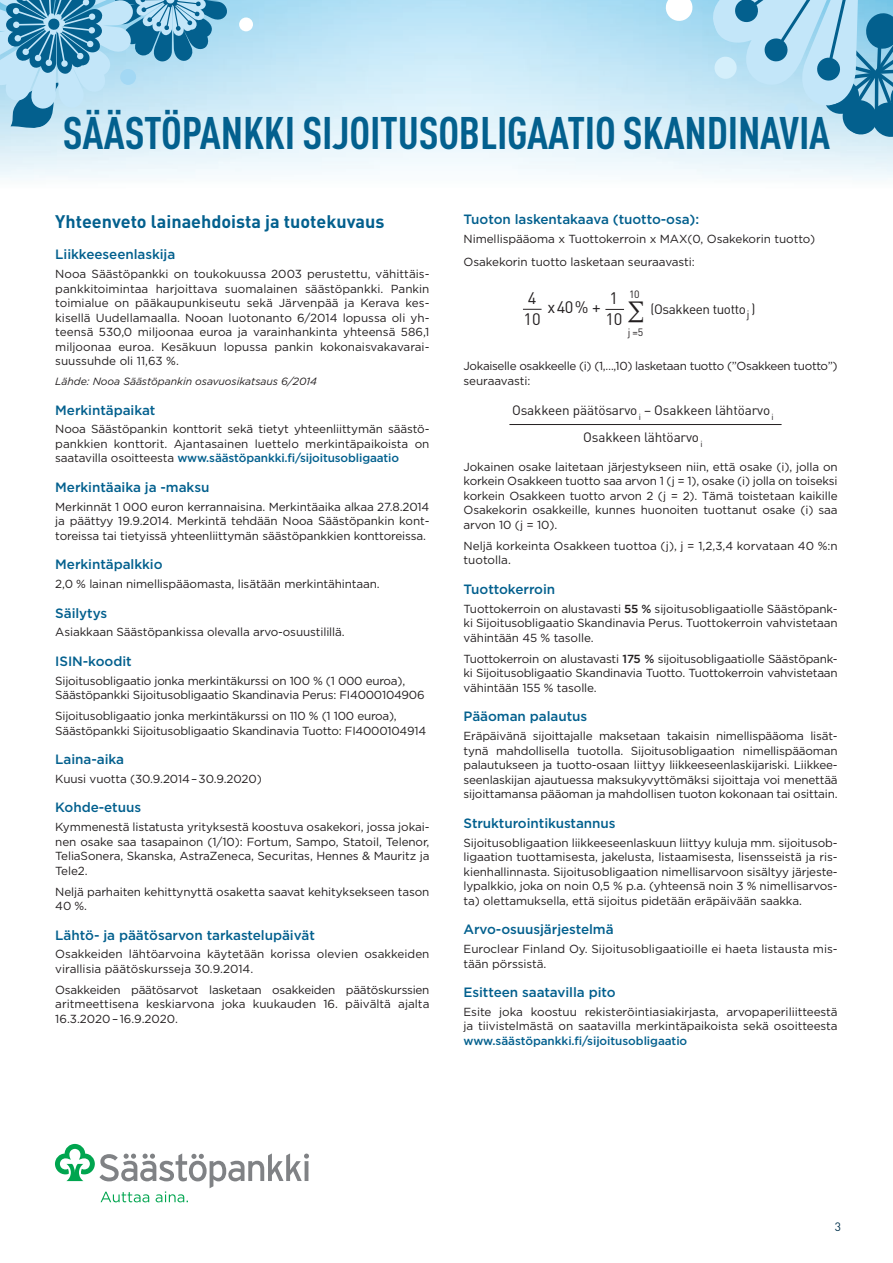
<style>
.page{position:relative;width:893px;height:1263px;background:#fff}
.page>*{position:absolute;margin:0;border:0;box-sizing:border-box;transform-origin:0 0}
.t1{font:700 condensed 45px "DINOT";letter-spacing:-.005em;color:#03608e}
.t2{font:26.1px "Times";color:#231f20}
.sp_väliotsikko{font:700 18px "DIN";color:#03608e}
.SP_leipis{font:16.5px "DIN";color:#231f20}
.pieni_väliotsikko{font:500 13.5px "Gotham";letter-spacing:-.005em;color:#03608e}
.SP_leipis-2{font:13.5px "DIN";letter-spacing:-.01em;color:#231f20}
.SP_leipis-3{font:13.5px "DIN";letter-spacing:-.03em;color:#231f20}
.t3{font:12px "DIN";color:#00314c}
.SP_leipis-4{font:11.7px/14.5px "Gotham";letter-spacing:-.01em;color:#231f20;text-align:justify}
.SP_leipis-5{font:11.7px/14.5px "Gotham";letter-spacing:-.03em;color:#231f20}
.SP_leipis-6{font:italic 10.5px "Gotham";letter-spacing:-.005em;color:#231f20}
.t4{font:10.5px "DIN";color:#231f20}
.s1{font-weight:500;color:#03608e}
.s2{font-weight:500}
</style>
<div class="page">
<svg style="left:664px;top:0;width:30px;height:22px"></svg>
<svg style="left:709px;top:0;width:184px;height:139px;background:#9acae1"></svg>
<svg style="left:0;top:0;width:228px;height:132px;background:#8dc0d9"></svg>
<div style="left:120px;top:69px;width:16px;height:16px;background:#a3d8f4;border-radius:50%"></div>
<svg style="left:523px;top:309px;width:19px;height:1px"></svg>
<svg style="left:605px;top:309px;width:19px;height:1px"></svg>
<svg style="left:55px;top:1144px;width:254px;height:58px"></svg>
<hr style="left:509px;top:424px;width:273px;height:1px;background:#231f20">
<h1 class="t1" style="left:63px;top:106px;width:769px">SÄÄSTÖPANKKI SIJOITUSOBLIGAATIO SKANDINAVIA</h1>
<p class="sp_väliotsikko" style="left:55px;top:209px;width:331px">Yhteenveto lainaehdoista ja tuotekuvaus</p>
<p class="pieni_väliotsikko" style="left:55px;top:247px;width:122px">Liikkeeseenlaskija</p>
<p class="SP_leipis-4" style="left:55px;top:266px;width:376px">Nooa Säästöpankki on toukokuussa 2003 perustettu, vähittäis&shy;pankkitoimintaa harjoittava suomalainen säästöpankki. Pankin toimialue on pääkaupunkiseutu sekä Järvenpää ja Kerava kes&shy;kisellä Uudellamaalla. Nooan luotonanto 6/2014 lopussa oli yh&shy;teensä 530,0 miljoonaa euroa ja varainhankinta yhteensä 586,1 miljoonaa euroa. Kesäkuun lopussa pankin kokonaisvakavarai&shy;suussuhde oli 11,63 %.</p>
<p class="SP_leipis-6" style="left:55px;top:376px;width:263px">Lähde: Nooa Säästöpankin osavuosikatsaus 6/2014</p>
<p class="pieni_väliotsikko" style="left:55px;top:402px;width:102px">Merkintäpaikat</p>
<p class="SP_leipis-4" style="left:55px;top:422px;width:376px">Nooa Säästöpankin konttorit sekä tietyt yhteenliittymän säästö&shy;pankkien konttorit. Ajantasainen luettelo merkintäpaikoista on saatavilla osoitteesta <span class="s1">www.säästöpankki.fi/sijoitusobligaatio</span></p>
<p class="pieni_väliotsikko" style="left:55px;top:479px;width:156px">Merkintäaika ja -maksu</p>
<p class="SP_leipis-4" style="left:55px;top:499px;width:376px">Merkinnät 1 000 euron kerrannaisina. Merkintäaika alkaa 27.8.2014 ja päättyy 19.9.2014. Merkintä tehdään Nooa Säästöpankin kont&shy;toreissa tai tietyissä yhteenliittymän säästöpankkien konttoreissa.</p>
<p class="pieni_väliotsikko" style="left:55px;top:557px;width:109px">Merkintäpalkkio</p>
<p class="SP_leipis-4" style="left:55px;top:576px;width:326px">2,0 % lainan nimellispääomasta, lisätään merkintähintaan.</p>
<p class="pieni_väliotsikko" style="left:55px;top:605px;width:53px">Säilytys</p>
<p class="SP_leipis-4" style="left:55px;top:625px;width:291px">Asiakkaan Säästöpankissa olevalla arvo-osuustilillä.</p>
<p class="pieni_väliotsikko" style="left:55px;top:653px;width:78px">ISIN-koodit</p>
<p class="SP_leipis-4" style="left:55px;top:673px;width:371px">Sijoitusobligaatio jonka merkintäkurssi on 100 % (1 000 euroa),<br>Säästöpankki Sijoitusobligaatio Skandinavia Perus: FI4000104906</p>
<p class="SP_leipis-4" style="left:55px;top:708px;width:372px">Sijoitusobligaatio jonka merkintäkurssi on 110 % (1 100 euroa),<br>Säästöpankki Sijoitusobligaatio Skandinavia Tuotto: FI4000104914</p>
<p class="pieni_väliotsikko" style="left:55px;top:751px;width:70px">Laina-aika</p>
<p class="SP_leipis-4" style="left:55px;top:771px;width:208px">Kuusi vuotta (30.9.2014–30.9.2020)</p>
<p class="pieni_väliotsikko" style="left:55px;top:800px;width:87px">Kohde-etuus</p>
<p class="SP_leipis-4" style="left:55px;top:819px;width:376px">Kymmenestä listatusta yrityksestä koostuva osakekori, jossa jokai&shy;nen osake saa tasapainon (1/10): Fortum, Sampo, Statoil, Telenor, TeliaSonera, Skanska, AstraZeneca, Securitas, Hennes &amp; Mauritz ja Tele2.</p>
<p class="SP_leipis-4" style="left:55px;top:884px;width:376px">Neljä parhaiten kehittynyttä osaketta saavat kehityksekseen tason<br>40 %.</p>
<p class="pieni_väliotsikko" style="left:55px;top:927px;width:261px">Lähtö- ja päätösarvon tarkastelupäivät</p>
<p class="SP_leipis-4" style="left:55px;top:947px;width:376px">Osakkeiden lähtöarvoina käytetään korissa olevien osakkeiden virallisia päätöskursseja 30.9.2014.</p>
<p class="SP_leipis-4" style="left:55px;top:982px;width:376px">Osakkeiden päätösarvot lasketaan osakkeiden päätöskurssien aritmeettisena keskiarvona joka kuukauden 16. päivältä ajalta 16.3.2020–16.9.2020.</p>
<p class="pieni_väliotsikko" style="left:463px;top:211px;width:237px">Tuoton laskentakaava (tuotto-osa):</p>
<p class="SP_leipis-4" style="left:463px;top:231px;width:353px">Nimellispääoma x Tuottokerroin x MAX(0, Osakekorin tuotto)</p>
<p class="SP_leipis-4" style="left:463px;top:254px;width:233px">Osakekorin tuotto lasketaan seuraavasti:</p>
<p class="SP_leipis" style="left:528px;top:288px;width:10px">4</p>
<p class="SP_leipis" style="left:523px;top:309px;width:19px">10</p>
<p class="t4" style="left:629px;top:288px;width:12px">10</p>
<p class="t4" style="left:628px;top:325px;width:17px">j =5</p>
<p class="SP_leipis" style="left:610px;top:288px;width:10px">1</p>
<p class="SP_leipis" style="left:605px;top:309px;width:19px">10</p>
<p class="SP_leipis" style="left:547px;top:296px;width:55px">x40% +</p>
<p class="t2" style="left:628px;top:285px;width:20px">∑</p>
<p class="SP_leipis-3" style="left:651px;top:300px;width:106px">(Osakkeen tuotto )</p>
<p class="t4" style="left:747px;top:308px;width:4px">j</p>
<p class="SP_leipis-5" style="left:463px;top:359px;width:376px">Jokaiselle osakkeelle (i) (1,…,10) lasketaan tuotto (”Osakkeen tuotto”) seuraavasti:</p>
<p class="SP_leipis-2" style="left:512px;top:401px;width:263px">Osakkeen päätösarvo <sub>i</sub> – Osakkeen lähtöarvo <sub>i</sub></p>
<p class="SP_leipis-2" style="left:583px;top:429px;width:121px">Osakkeen lähtöarvo <sub>i</sub></p>
<p class="SP_leipis-4" style="left:463px;top:459px;width:376px">Jokainen osake laitetaan järjestykseen niin, että osake (i), jolla on korkein Osakkeen tuotto saa arvon 1 (j = 1), osake (i) jolla on toiseksi korkein Osakkeen tuotto arvon 2 (j = 2). Tämä toistetaan kaikille Osakekorin osakkeille, kunnes huonoiten tuottanut osake (i) saa arvon 10 (j = 10).</p>
<p class="SP_leipis-4" style="left:463px;top:538px;width:376px">Neljä korkeinta Osakkeen tuottoa (j), j = 1,2,3,4 korvataan 40 %:n tuotolla.</p>
<p class="pieni_väliotsikko" style="left:463px;top:581px;width:93px">Tuottokerroin</p>
<p class="SP_leipis-4" style="left:463px;top:601px;width:376px">Tuottokerroin on alustavasti <span class="s2">55 %</span> sijoitusobligaatiolle Säästöpank&shy;ki Sijoitusobligaatio Skandinavia Perus. Tuottokerroin vahvistetaan vähintään 45 % tasolle.</p>
<p class="SP_leipis-4" style="left:463px;top:651px;width:376px">Tuottokerroin on alustavasti <span class="s2">175 %</span> sijoitusobligaatiolle Säästöpank&shy;ki Sijoitusobligaatio Skandinavia Tuotto. Tuottokerroin vahvistetaan vähintään 155 % tasolle.</p>
<p class="pieni_väliotsikko" style="left:463px;top:709px;width:125px">Pääoman palautus</p>
<p class="SP_leipis-4" style="left:463px;top:728px;width:376px">Eräpäivänä sijoittajalle maksetaan takaisin nimellispääoma lisät&shy;tynä mahdollisella tuotolla. Sijoitusobligaation nimellispääoman palautukseen ja tuotto-osaan liittyy liikkeeseenlaskijariski. Liikkee&shy;seenlaskijan ajautuessa maksukyvyttömäksi sijoittaja voi menettää sijoittamansa pääoman ja mahdollisen tuoton kokonaan tai osittain.</p>
<p class="pieni_väliotsikko" style="left:463px;top:815px;width:154px">Strukturointikustannus</p>
<p class="SP_leipis-4" style="left:463px;top:835px;width:376px">Sijoitusobligaation liikkeeseenlaskuun liittyy kuluja mm. sijoitusob&shy;ligaation tuottamisesta, jakelusta, listaamisesta, lisensseistä ja ris&shy;kienhallinnasta. Sijoitusobligaation nimellisarvoon sisältyy järjeste&shy;lypalkkio, joka on noin 0,5 % p.a. (yhteensä noin 3 % nimellisarvos&shy;ta) olettamuksella, että sijoitus pidetään eräpäivään saakka.</p>
<p class="pieni_väliotsikko" style="left:463px;top:922px;width:152px">Arvo-osuusjärjestelmä</p>
<p class="SP_leipis-4" style="left:463px;top:941px;width:376px">Euroclear Finland Oy. Sijoitusobligaatioille ei haeta listausta mis&shy;tään pörssistä.</p>
<p class="pieni_väliotsikko" style="left:463px;top:984px;width:154px">Esitteen saatavilla pito</p>
<p class="SP_leipis-4" style="left:463px;top:1004px;width:376px">Esite joka koostuu rekisteröintiasiakirjasta, arvopaperiliitteestä ja tiivistelmästä on saatavilla merkintäpaikoista sekä osoitteesta <span class="s1">www.säästöpankki.fi/sijoitusobligaatio</span></p>
<p class="t3" style="left:835px;top:1219px;width:8px">3</p>
</div>
